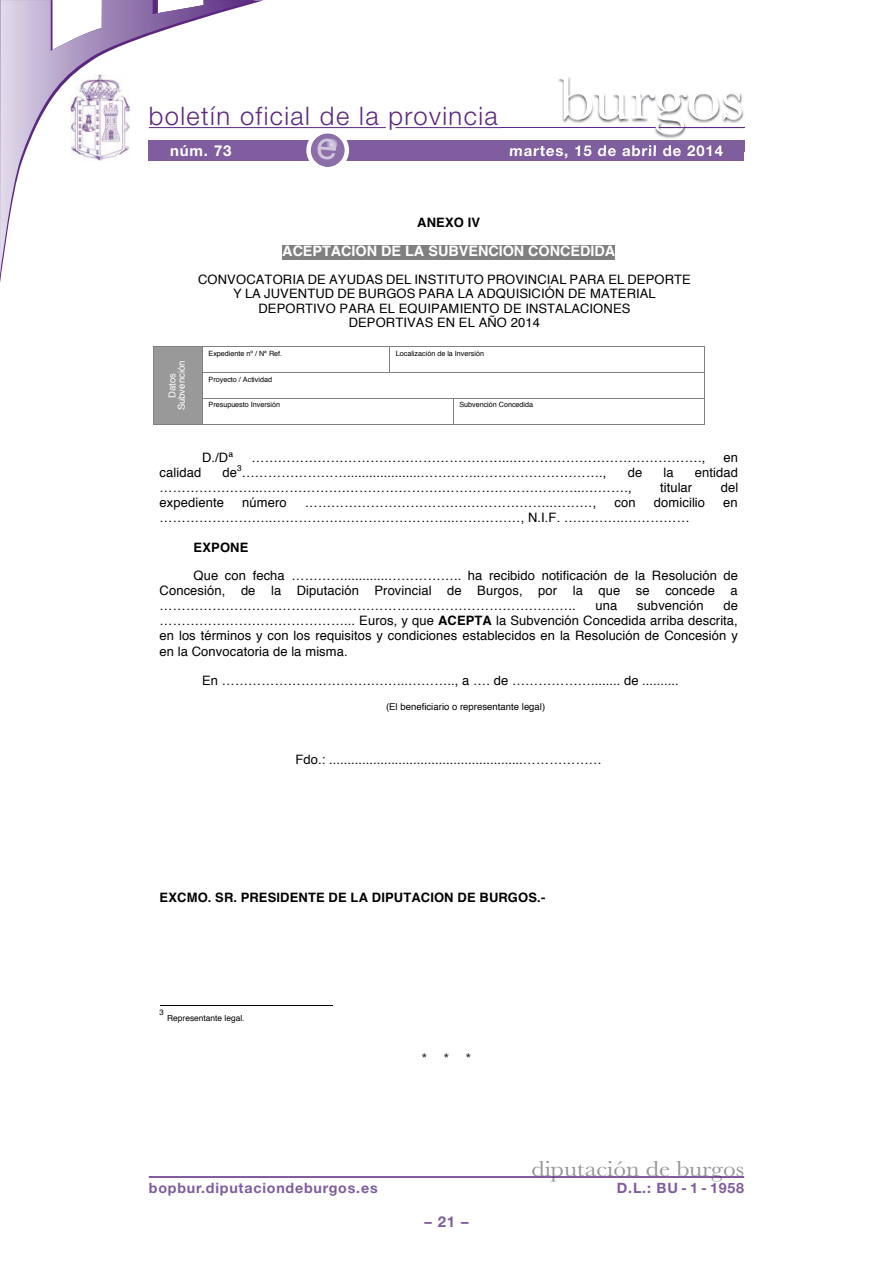
<style>
.page{position:relative;width:893px;height:1263px;background:#fff}
.page>*{position:absolute;margin:0;border:0;box-sizing:border-box;transform-origin:0 0}
.t1{font:63px "Baskerville";letter-spacing:-.01em;color:#fff;scale:1.12 1}
.t2{font:300 25.5px "Helvetica Neue";letter-spacing:.055em;color:#5c2781}
.t3{font:22.5px "Baskerville";color:#939598;scale:1.12 1}
.t4{font:700 15px "Helvetica Neue";letter-spacing:.055em;color:#fff}
.t5{font:700 15px "Helvetica Neue";color:#7f5d9e}
.t6{font:15px "Helvetica Neue";color:#231f20}
.t7{font:700 14.4px "Helvetica";color:#fff}
.t8{font:700 14.25px "Helvetica Neue";letter-spacing:.055em;color:#7f5d9e}
.t9{font:12.9px/14.5px "Helvetica";letter-spacing:.01em;color:#000;text-align:justify}
.t10{font:700 12.9px "Helvetica";letter-spacing:.01em;color:#000}
.t11{font:9.45px "Helvetica";letter-spacing:.005em;color:#000}
.t12{font:9.45px/9.4px "Helvetica";letter-spacing:.005em;color:#fff;text-align:center}
.t13{font:8.4px "Helvetica";color:#000}
.t14{font:7.8px "Helvetica";color:#000}
.t15{font:7.2px "Helvetica";color:#000}
.s1{font-weight:700}
</style>
<div class="page">
<hr style="left:396px;top:127px;width:348px;height:1px;background:#5c2781">
<hr style="left:149px;top:127px;width:237px;height:1px;background:#5c2781">
<svg style="left:0;top:0;width:255px;height:275px"></svg>
<div style="left:149px;top:140px;width:595px;height:20px;background:#7f5d9e"></div>
<hr style="left:149px;top:1176px;width:595px;height:2px;background:#5c2781">
<img style="left:558px;top:76px;width:187px;height:75px">
<img style="left:558px;top:127px;width:101px;height:1px">
<img style="left:558px;top:140px;width:186px;height:11px">
<img style="left:510px;top:146px;width:51px;height:5px">
<hr style="left:659px;top:127px;width:85px;height:1px;background:#5c2781">
<img style="left:71px;top:74px;width:59px;height:87px">
<div style="left:282px;top:245px;width:333px;height:14px;background:#808080"></div>
<div style="left:154px;top:347px;width:48px;height:77px;background:#999"></div>
<hr style="left:153px;top:346px;width:49px;height:1px;background:#808080">
<hr style="left:203px;top:346px;width:186px;height:1px;background:#808080">
<hr style="left:390px;top:346px;width:314px;height:1px;background:#808080">
<hr style="left:203px;top:372px;width:186px;height:1px;background:#808080">
<svg style="left:389px;top:346px;width:1px;height:27px"></svg>
<hr style="left:390px;top:372px;width:314px;height:1px;background:#808080">
<hr style="left:203px;top:398px;width:250px;height:1px;background:#808080">
<hr style="left:453px;top:398px;width:251px;height:1px;background:#808080">
<svg style="left:153px;top:347px;width:1px;height:77px"></svg>
<hr style="left:153px;top:424px;width:49px;height:1px;background:#808080">
<svg style="left:202px;top:346px;width:1px;height:79px"></svg>
<hr style="left:203px;top:424px;width:250px;height:1px;background:#808080">
<svg style="left:453px;top:399px;width:1px;height:25px"></svg>
<hr style="left:453px;top:424px;width:251px;height:1px;background:#808080">
<svg style="left:704px;top:346px;width:1px;height:79px"></svg>
<hr style="left:160px;top:1005px;width:172px;height:1px;background:#000">
<svg style="left:306px;top:133px;width:43px;height:34px"></svg>
<h2 class="t2" style="left:149px;top:100px;width:350px">boletín oficial de la provincia</h2>
<h1 class="t1" style="left:558px;top:60px;width:168px">burgos</h1>
<p class="t4" style="left:170px;top:141px;width:63px">núm. 73</p>
<p class="t4" style="left:509px;top:141px;width:215px">martes, 15 de abril de 2014</p>
<p class="t12" style="left:168px;top:410px;width:51px;rotate:-90deg">Datos<br>Subvención</p>
<p class="t10" style="left:417px;top:217px;width:64px">ANEXO IV</p>
<p class="t7" style="left:282px;top:245px;width:335px">ACEPTACIÓN DE LA SUBVENCIÓN CONCEDIDA</p>
<p class="t9" style="left:198px;top:273px;width:494px;text-align:center">CONVOCATORIA DE AYUDAS DEL INSTITUTO PROVINCIAL PARA EL DEPORTE Y LA JUVENTUD DE BURGOS PARA LA ADQUISICIÓN DE MATERIAL DEPORTIVO PARA EL EQUIPAMIENTO DE INSTALACIONES<br>DEPORTIVAS EN EL AÑO 2014</p>
<p class="t15" style="left:209px;top:350px;width:75px">Expediente nº / Nª Ref.</p>
<p class="t15" style="left:396px;top:350px;width:90px">Localización de la Inversión</p>
<p class="t15" style="left:209px;top:376px;width:65px">Proyecto / Actividad</p>
<p class="t15" style="left:209px;top:402px;width:73px">Presupuesto Inversión</p>
<p class="t15" style="left:459px;top:402px;width:75px">Subvención Concedida</p>
<p class="t9" style="left:202px;top:451px;width:32px">D./Dª</p>
<p class="t9" style="left:724px;top:451px;width:16px">en</p>
<p class="t9" style="left:252px;top:451px;width:455px">…………………………………………………...…………………………………….,</p>
<p class="t13" style="left:237px;top:464px;width:6px">3</p>
<p class="t9" style="left:628px;top:466px;width:16px">de</p>
<p class="t9" style="left:663px;top:466px;width:12px">la</p>
<p class="t9" style="left:695px;top:466px;width:45px">entidad</p>
<p class="t9" style="left:160px;top:481px;width:473px">…………………...……………….………………….…………………………...……….,</p>
<p class="t9" style="left:160px;top:466px;width:43px">calidad</p>
<p class="t9" style="left:223px;top:466px;width:385px">de ……………………....................…………..……………………….,</p>
<p class="t9" style="left:660px;top:481px;width:34px">titular</p>
<p class="t9" style="left:721px;top:481px;width:19px">del</p>
<p class="t9" style="left:160px;top:497px;width:66px">expediente</p>
<p class="t9" style="left:242px;top:497px;width:46px">número</p>
<p class="t9" style="left:615px;top:497px;width:23px">con</p>
<p class="t9" style="left:654px;top:497px;width:53px">domicilio</p>
<p class="t9" style="left:723px;top:497px;width:16px">en</p>
<p class="t9" style="left:160px;top:512px;width:532px">……………………..…………….……………………..……………, N.I.F. …………..……………</p>
<p class="t10" style="left:194px;top:542px;width:56px">EXPONE</p>
<p class="t9" style="left:160px;top:569px;width:580px;line-height:15.1px;text-indent:34px">Que con fecha …………............…………….. ha recibido notificación de la Resolución de Concesión, de la Diputación Provincial de Burgos, por la que se concede a …………………………………………………………………………………..</p>
<p class="t9" style="left:305px;top:497px;width:293px">……………………………….………………..………,</p>
<p class="t9" style="left:595px;top:599px;width:23px">una</p>
<p class="t9" style="left:637px;top:599px;width:68px">subvención</p>
<p class="t9" style="left:160px;top:599px;width:580px;line-height:15.3px;text-indent:564px">de ……………………………………... Euros, y que <span class="s1">ACEPTA</span> la Subvención Concedida arriba descrita, en los términos y con los requisitos y condiciones establecidos en la Resolución de Concesión y en la Convocatoria de la misma.</p>
<p class="t9" style="left:202px;top:674px;width:478px">En …………………………….……...……….., a …. de ………………........ de ..........</p>
<p class="t11" style="left:386px;top:703px;width:161px">(El beneficiario o representante legal)</p>
<p class="t9" style="left:295px;top:753px;width:308px">Fdo.: .....................................................………………</p>
<p class="t10" style="left:160px;top:892px;width:387px">EXCMO. SR. PRESIDENTE DE LA DIPUTACION DE BURGOS.-</p>
<p class="t14" style="left:160px;top:1008px;width:6px">3</p>
<p class="t13" style="left:167px;top:1014px;width:79px">Representante legal.</p>
<p class="t6" style="left:422px;top:1050px;width:51px">* * *</p>
<h3 class="t3" style="left:531px;top:1155px;width:191px">diputación de burgos</h3>
<p class="t8" style="left:149px;top:1179px;width:230px">bopbur.diputaciondeburgos.es</p>
<p class="t8" style="left:617px;top:1179px;width:129px">D.L.: BU - 1 - 1958</p>
<p class="t5" style="left:424px;top:1212px;width:46px">–21–</p>
</div>
